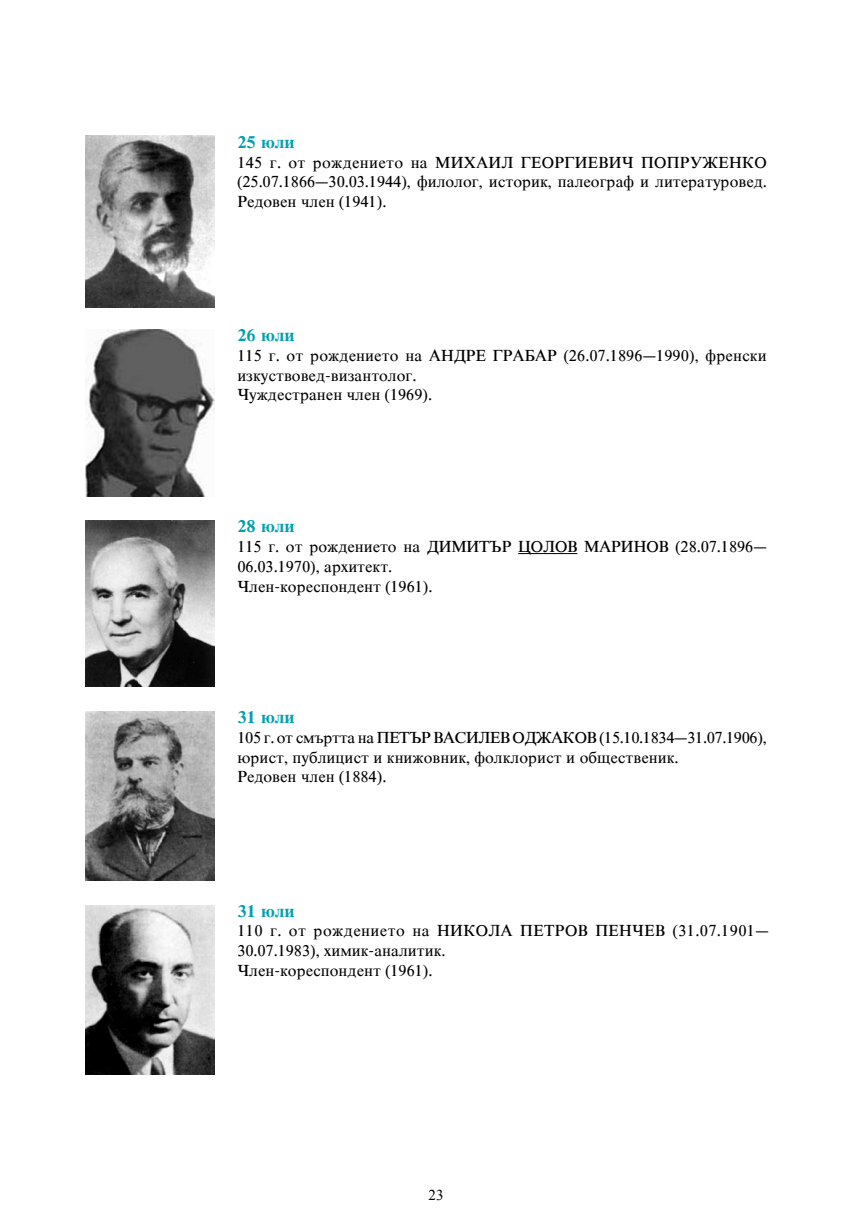
<style>
.page{position:relative;width:851px;height:1221px;background:#fff}
.page>*{position:absolute;margin:0;border:0;box-sizing:border-box;transform-origin:0 0}
.t1{font:700 18px "Tms Cyr";color:#00a0af}
.t2{font:16.5px/19.8px "Tms Cyr";color:#000}
.t3{font:15px "Times New Roman";color:#000}
</style>
<div class="page">
<hr style="left:518px;top:553px;width:59px;height:1px;background:#000">
<img style="left:86px;top:136px;width:129px;height:172px">
<img style="left:86px;top:329px;width:128px;height:167px">
<img style="left:86px;top:520px;width:129px;height:167px">
<img style="left:86px;top:711px;width:129px;height:169px">
<img style="left:86px;top:905px;width:129px;height:169px">
<p class="t1" style="left:237px;top:131px;width:59px">25 юли</p>
<p class="t2" style="left:237px;top:151px;width:531px;text-align:justify">145 г. от рождението на МИХАИЛ ГЕОРГИЕВИЧ ПОПРУЖЕНКО (25.07.1866–30.03.1944), филолог, историк, палеограф и литературовед.<br>Редовен член (1941).</p>
<p class="t1" style="left:237px;top:325px;width:59px">26 юли</p>
<p class="t2" style="left:237px;top:345px;width:530px">115 г. от рождението на АНДРЕ ГРАБАР (26.07.1896–1990), френски изкуствовед-византолог.<br>Чуждестранен член (1969).</p>
<p class="t1" style="left:237px;top:516px;width:59px">28 юли</p>
<p class="t2" style="left:237px;top:536px;width:530px">115 г. от рождението на ДИМИТЪР ЦОЛОВ МАРИНОВ (28.07.1896–<br>06.03.1970), архитект.<br>Член-кореспондент (1961).</p>
<p class="t1" style="left:237px;top:706px;width:59px">31 юли</p>
<p class="t2" style="left:237px;top:726px;width:531px">105 г. от смъртта на ПЕТЪР ВАСИЛЕВ ОДЖАКОВ (15.10.1834–31.07.1906), юрист, публицист и книжовник, фолклорист и общественик.<br>Редовен член (1884).</p>
<p class="t1" style="left:237px;top:900px;width:59px">31 юли</p>
<p class="t2" style="left:237px;top:920px;width:533px">110 г. от рождението на НИКОЛА ПЕТРОВ ПЕНЧЕВ (31.07.1901–<br>30.07.1983), химик-аналитик.<br>Член-кореспондент (1961).</p>
<p class="t3" style="left:428px;top:1184px;width:16px">23</p>
</div>
